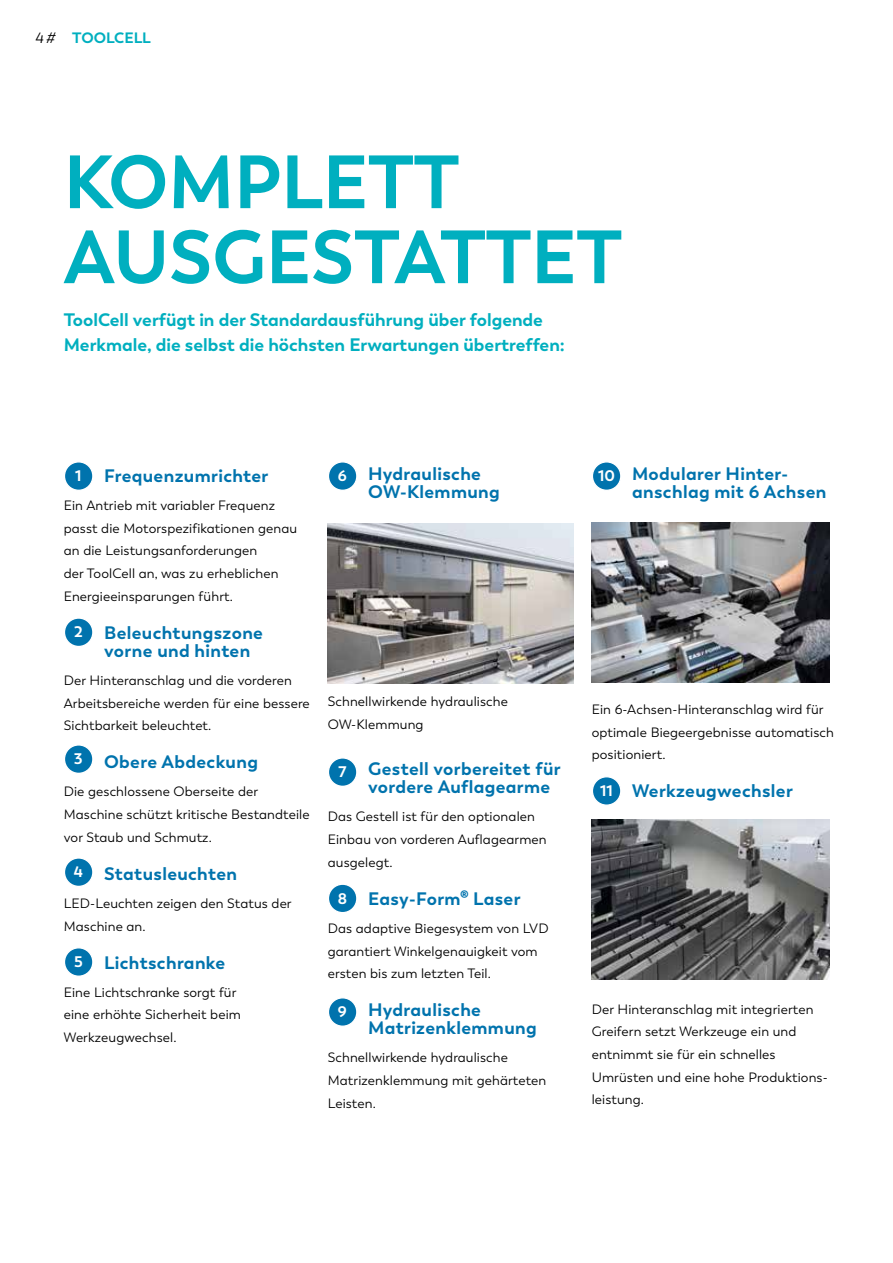
<style>
.page{position:relative;width:893px;height:1263px;background:#fff}
.page>*{position:absolute;margin:0;border:0;box-sizing:border-box;transform-origin:0 0}
.t1{font:700 75px/75px "Trenda";color:#00afbf}
.t2{font:700 18px/18px "Trenda";letter-spacing:.02em;color:#0073ad}
.t3{font:700 18px/25.5px "Trenda";color:#00afbf}
.t4{font:700 15px "Trenda";color:#00afbf}
.t5{font:13.5px/22.6px "Trenda";letter-spacing:.01em;color:#000}
.s1{font-weight:400;font-style:italic;color:#000}
.s2{font-size:15.3px;color:#fff}
</style>
<div class="page">
<div style="left:64px;top:462px;width:29px;height:28px;background:#0073ad;border-radius:50%"></div>
<div style="left:64px;top:461px;width:30px;height:30px;border:1px solid #fff;border-radius:50%"></div>
<div style="left:64px;top:618px;width:29px;height:28px;background:#0073ad;border-radius:50%"></div>
<div style="left:64px;top:617px;width:30px;height:30px;border:1px solid #fff;border-radius:50%"></div>
<div style="left:64px;top:745px;width:29px;height:28px;background:#0073ad;border-radius:50%"></div>
<div style="left:64px;top:744px;width:30px;height:30px;border:1px solid #fff;border-radius:50%"></div>
<div style="left:64px;top:858px;width:29px;height:28px;background:#0073ad;border-radius:50%"></div>
<div style="left:64px;top:857px;width:30px;height:30px;border:1px solid #fff;border-radius:50%"></div>
<div style="left:64px;top:948px;width:29px;height:28px;background:#0073ad;border-radius:50%"></div>
<div style="left:64px;top:947px;width:30px;height:30px;border:1px solid #fff;border-radius:50%"></div>
<div style="left:328px;top:462px;width:29px;height:28px;background:#0073ad;border-radius:50%"></div>
<div style="left:328px;top:461px;width:29px;height:30px;border:1px solid #fff;border-radius:50%"></div>
<img style="left:328px;top:523px;width:245px;height:160px">
<div style="left:328px;top:758px;width:29px;height:28px;background:#0073ad;border-radius:50%"></div>
<div style="left:328px;top:757px;width:29px;height:30px;border:1px solid #fff;border-radius:50%"></div>
<div style="left:328px;top:884px;width:29px;height:29px;background:#0073ad;border-radius:50%"></div>
<div style="left:328px;top:883px;width:29px;height:30px;border:1px solid #fff;border-radius:50%"></div>
<div style="left:328px;top:998px;width:29px;height:28px;background:#0073ad;border-radius:50%"></div>
<div style="left:328px;top:997px;width:29px;height:30px;border:1px solid #fff;border-radius:50%"></div>
<div style="left:592px;top:462px;width:29px;height:28px;background:#0073ad;border-radius:50%"></div>
<div style="left:592px;top:461px;width:29px;height:30px;border:1px solid #fff;border-radius:50%"></div>
<img style="left:592px;top:523px;width:238px;height:160px">
<div style="left:592px;top:777px;width:29px;height:28px;background:#0073ad;border-radius:50%"></div>
<div style="left:592px;top:776px;width:29px;height:30px;border:1px solid #fff;border-radius:50%"></div>
<img style="left:592px;top:819px;width:238px;height:160px">
<p class="t4" style="left:35px;top:28px;width:117px"><span class="s1">4 #</span> TOOLCELL</p>
<h1 class="t1" style="left:64px;top:145px;width:560px">KOMPLETT<br>AUSGESTATTET</h1>
<h2 class="t3" style="left:64px;top:307px;width:503px">ToolCell verfügt in der Standardausführung über folgende<br>Merkmale, die selbst die höchsten Erwartungen übertreffen:</h2>
<h2 class="t2" style="left:75px;top:467px;width:195px"><span class="s2">1</span> Frequenzumrichter</h2>
<p class="t5" style="left:64px;top:494px;width:235px">Ein Antrieb mit variabler Frequenz passt die Motorspezifikationen genau an die Leistungsanforderungen<br>der ToolCell an, was zu erheblichen Energieeinsparungen führt.</p>
<h2 class="t2" style="left:104px;top:624px;width:160px;text-indent:-30px"><span class="s2">2</span> Beleuchtungszone vorne und hinten</h2>
<p class="t5" style="left:64px;top:669px;width:247px">Der Hinteranschlag und die vorderen<br>Arbeitsbereiche werden für eine bessere<br>Sichtbarkeit beleuchtet.</p>
<h2 class="t2" style="left:74px;top:753px;width:185px"><sup>3</sup> Obere Abdeckung</h2>
<p class="t5" style="left:64px;top:781px;width:247px">Die geschlossene Oberseite der<br>Maschine schützt kritische Bestandteile vor Staub und Schmutz.</p>
<h2 class="t2" style="left:74px;top:865px;width:165px"><span class="s2">4</span> Statusleuchten</h2>
<p class="t5" style="left:64px;top:892px;width:229px">LED-Leuchten zeigen den Status der<br>Maschine an.</p>
<h2 class="t2" style="left:74px;top:953px;width:152px"><span class="s2">5</span> Lichtschranke</h2>
<p class="t5" style="left:64px;top:981px;width:179px">Eine Lichtschranke sorgt für eine erhöhte Sicherheit beim<br>Werkzeugwechsel.</p>
<h2 class="t2" style="left:368px;top:465px;width:133px;text-indent:-30px"><span class="s2">6</span> Hydraulische<br>OW-Klemmung</h2>
<p class="t5" style="left:328px;top:690px;width:182px">Schnellwirkende hydraulische<br>OW-Klemmung</p>
<h2 class="t2" style="left:368px;top:760px;width:194px;text-indent:-30px"><sub>7</sub> Gestell vorbereitet für vordere Auflagearme</h2>
<p class="t5" style="left:328px;top:806px;width:220px">Das Gestell ist für den optionalen<br>Einbau von vorderen Auflagearmen ausgelegt.</p>
<h2 class="t2" style="left:338px;top:890px;width:184px"><span class="s2">8</span> Easy-Form® Laser</h2>
<p class="t5" style="left:328px;top:917px;width:222px">Das adaptive Biegesystem von LVD garantiert Winkelgenauigkeit vom ersten bis zum letzten Teil.</p>
<h2 class="t2" style="left:368px;top:1001px;width:170px;text-indent:-30px"><span class="s2">9</span> Hydraulische<br>Matrizenklemmung</h2>
<p class="t5" style="left:328px;top:1047px;width:220px">Schnellwirkende hydraulische<br>Matrizenklemmung mit gehärteten<br>Leisten.</p>
<h2 class="t2" style="left:632px;top:464px;width:196px;text-indent:-34px"><sub>10</sub> Modularer Hinter&shy;anschlag mit 6 Achsen</h2>
<p class="t5" style="left:592px;top:698px;width:244px">Ein 6-Achsen-Hinteranschlag wird für optimale Biegeergebnisse automatisch positioniert.</p>
<h2 class="t2" style="left:600px;top:782px;width:194px"><span class="s2">11</span> Werkzeugwechsler</h2>
<p class="t5" style="left:592px;top:998px;width:237px">Der Hinteranschlag mit integrierten<br>Greifern setzt Werkzeuge ein und entnimmt sie für ein schnelles<br>Umrüsten und eine hohe Produktions&shy;leistung.</p>
</div>
